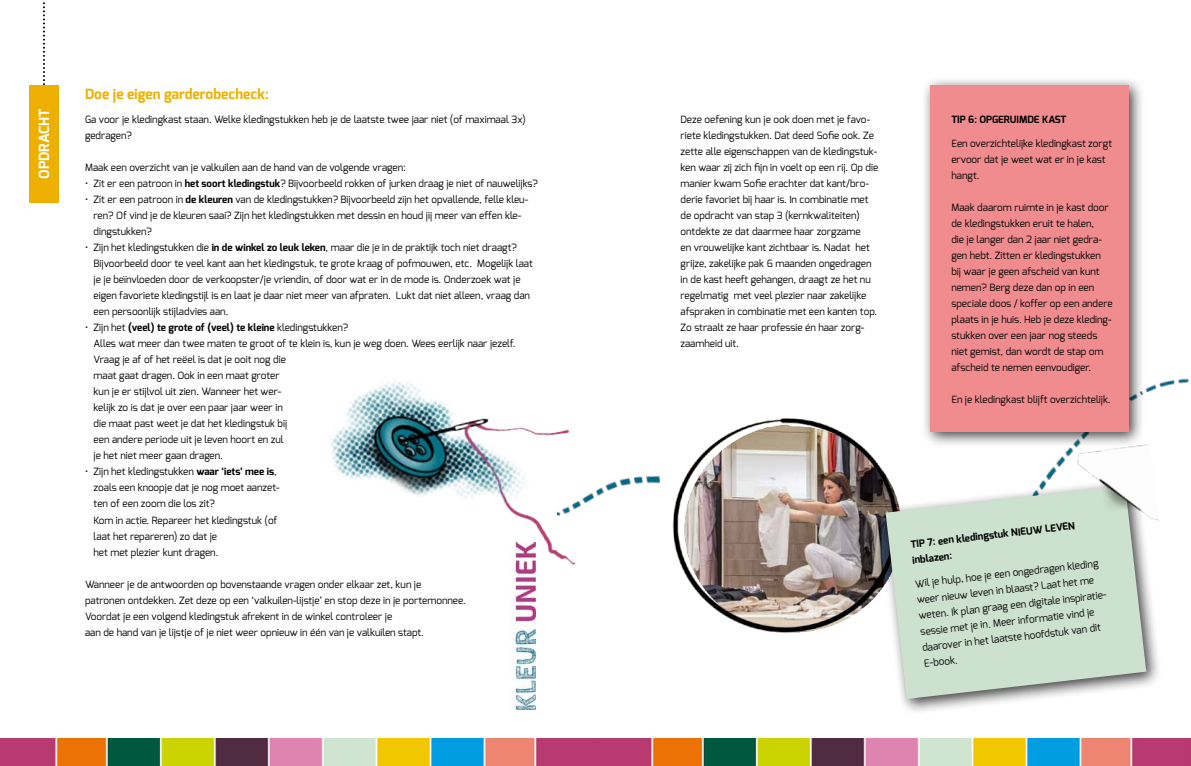
<style>
.page{position:relative;width:1191px;height:766px;background:#fff}
.page>*{position:absolute;margin:0;border:0;box-sizing:border-box;transform-origin:0 0}
.t1{font:700 14px "Exo";color:#edb000}
.t2{font:700 14px "Exo";color:#fff}
.t3{font:10px/16px "Exo";color:#000}
.t4{font:700 10px/16.5px "Exo";color:#000}
.s1{font-weight:700}
</style>
<div class="page">
<img style="left:0;top:738px;width:530px;height:27px">
<svg style="left:43px;top:0;width:2px;height:85px"></svg>
<div style="left:30px;top:85px;width:29px;height:117px;background:#edb000"></div>
<img style="left:530px;top:378px;width:659px;height:387px">
<img style="left:662px;top:407px;width:256px;height:233px">
<img style="left:595px;top:738px;width:596px;height:27px">
<div style="left:877px;top:477px;width:285px;height:237px;background:#000;opacity:.75"></div>
<svg style="left:885px;top:485px;width:261px;height:213px;fill:#cde2ce"></svg>
<img style="left:1070px;top:442px;width:89px;height:93px">
<div style="left:921px;top:77px;width:224px;height:370px;background:#000;opacity:.75"></div>
<div style="left:930px;top:85px;width:198px;height:346px;background:#f18c8e"></div>
<svg style="left:535px;top:622px;width:4px;height:87px"></svg>
<img style="left:513px;top:622px;width:22px;height:87px">
<img style="left:330px;top:378px;width:291px;height:244px">
<h1 class="t2" style="left:35px;top:179px;width:72px;rotate:-90deg">OPDRACHT</h1>
<h1 class="t1" style="left:85px;top:85px;width:185px">Doe je eigen garderobecheck:</h1>
<p class="t3" style="left:85px;top:111px;width:442px">Ga voor je kledingkast staan. Welke kledingstukken heb je de laatste twee jaar niet (of maximaal 3x) gedragen?</p>
<p class="t3" style="left:85px;top:159px;width:322px">Maak een overzicht van je valkuilen aan de hand van de volgende vragen:</p>
<p class="t3" style="left:85px;top:175px;width:454px">• Zit er een patroon in <span class="s1">het soort kledingstuk</span>? Bijvoorbeeld rokken of jurken draag je niet of nauwelijks?</p>
<p class="t3" style="left:94px;top:191px;width:436px;text-indent:-8px">• Zit er een patroon in <span class="s1">de kleuren</span> van de kledingstukken? Bijvoorbeeld zijn het opvallende, felle kleu&shy;ren? Of vind je de kleuren saai? Zijn het kledingstukken met dessin en houd jij meer van effen kle&shy;dingstukken?</p>
<p class="t3" style="left:94px;top:239px;width:441px;text-indent:-8px">• Zijn het kledingstukken die <span class="s1">in de winkel zo leuk leken</span>, maar die je in de praktijk toch niet draagt?<br>Bijvoorbeeld door te veel kant aan het kledingstuk, te grote kraag of pofmouwen, etc. Mogelijk laat je je beïnvloeden door de verkoopster/je vriendin, of door wat er in de mode is. Onderzoek wat je eigen favoriete kledingstijl is en laat je daar niet meer van afpraten. Lukt dat niet alleen, vraag dan een persoonlijk stijladvies aan.</p>
<p class="t3" style="left:94px;top:319px;width:423px;text-indent:-8px">• Zijn het <span class="s1">(veel) te grote of (veel) te kleine</span> kledingstukken?<br>Alles wat meer dan twee maten te groot of te klein is, kun je weg doen. Wees eerlijk naar jezelf.<br>Vraag je af of het reëel is dat je ooit nog die<br>maat gaat dragen. Ook in een maat groter<br>kun je er stijlvol uit zien. Wanneer het wer-<br>kelijk zo is dat je over een paar jaar weer in<br>die maat past weet je dat het kledingstuk bij<br>een andere periode uit je leven hoort en zul<br>je het niet meer gaan dragen.</p>
<p class="t3" style="left:94px;top:463px;width:188px;text-indent:-8px">• Zijn het kledingstukken <span class="s1">waar ‘iets’ mee is</span>, zoals een knoopje dat je nog moet aanzet&shy;ten of een zoom die los zit?<br>Kom in actie. Repareer het kledingstuk (of laat het repareren) zo dat je<br>het met plezier kunt dragen.</p>
<p class="t3" style="left:85px;top:575px;width:382px">Wanneer je de antwoorden op bovenstaande vragen onder elkaar zet, kun je<br>patronen ontdekken. Zet deze op een ‘valkuilen-lijstje’ en stop deze in je portemonnee.<br>Voordat je een volgend kledingstuk afrekent in de winkel controleer je<br>aan de hand van je lijstje of je niet weer opnieuw in één van je valkuilen stapt.</p>
<p class="t3" style="left:680px;top:111px;width:199px">Deze oefening kun je ook doen met je favo&shy;riete kledingstukken. Dat deed Sofie ook. Ze zette alle eigenschappen van de kledingstuk&shy;ken waar zij zich fijn in voelt op een rij. Op die manier kwam Sofie erachter dat kant/bro&shy;derie favoriet bij haar is. In combinatie met de opdracht van stap 3 (kernkwaliteiten) ontdekte ze dat daarmee haar zorgzame<br>en vrouwelijke kant zichtbaar is. Nadat het grijze, zakelijke pak 6 maanden ongedragen in de kast heeft gehangen, draagt ze het nu regelmatig met veel plezier naar zakelijke afspraken in combinatie met een kanten top.<br>Zo straalt ze haar professie én haar zorg&shy;zaamheid uit.</p>
<p class="t4" style="left:951px;top:111px;width:117px">TIP 6: OPGERUIMDE KAST</p>
<p class="t3" style="left:951px;top:135px;width:162px">Een overzichtelijke kledingkast zorgt ervoor dat je weet wat er in je kast hangt.</p>
<p class="t3" style="left:951px;top:199px;width:163px">Maak daarom ruimte in je kast door de kledingstukken eruit te halen,<br>die je langer dan 2 jaar niet gedra&shy;gen hebt. Zitten er kledingstukken bij waar je geen afscheid van kunt nemen? Berg deze dan op in een speciale doos / koffer op een andere plaats in je huis. Heb je deze kleding&shy;stukken over een jaar nog steeds niet gemist, dan wordt de stap om afscheid te nemen eenvoudiger.</p>
<p class="t3" style="left:951px;top:391px;width:161px">En je kledingkast blijft overzichtelijk.</p>
<p class="t4" style="left:909px;top:535px;width:167px;rotate:-6deg">TIP 7: een kledingstuk NIEUW LEVEN inblazen:</p>
<p class="t3" style="left:914px;top:575px;width:192px;rotate:-6deg">Wil je hulp, hoe je een ongedragen kleding weer nieuw leven in blaast? Laat het me weten. Ik plan graag een digitale inspiratie&shy;sessie met je in. Meer informatie vind je daarover in het laatste hoofdstuk van dit E-book.</p>
</div>
